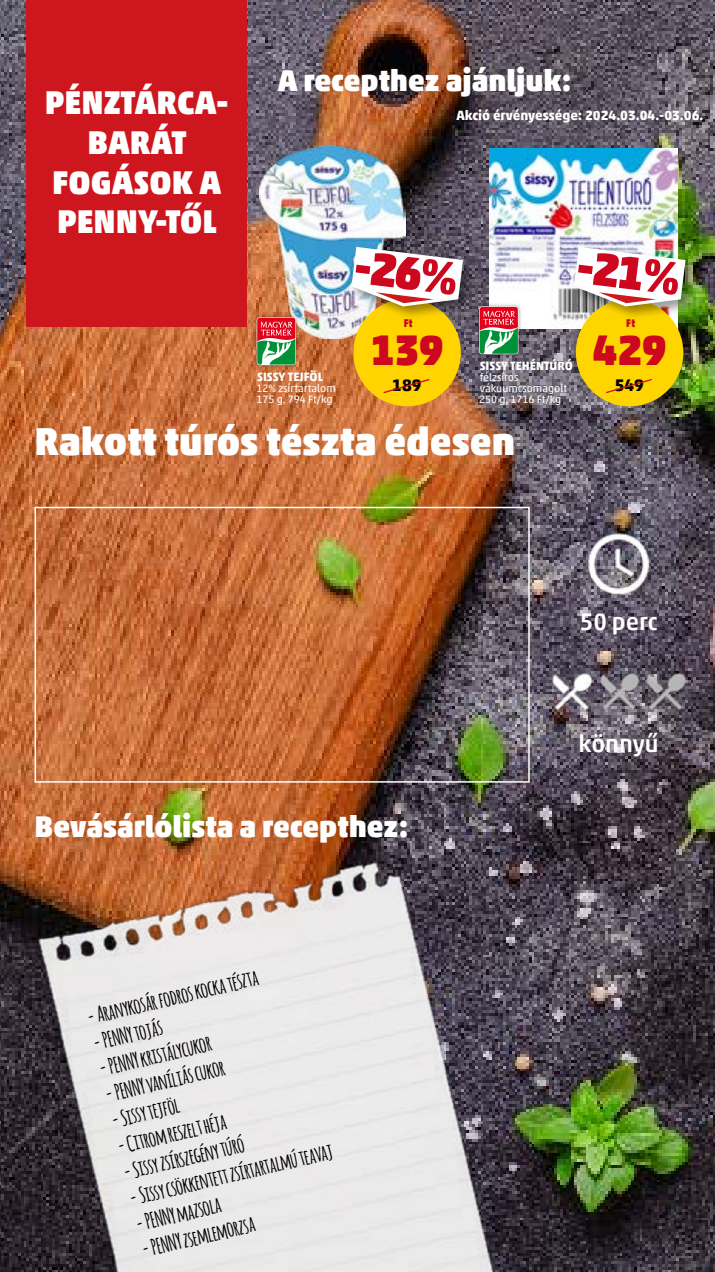
<style>
.page{position:relative;width:715px;height:1272px;background:#fff}
.page>*{position:absolute;margin:0;border:0;box-sizing:border-box;transform-origin:0 0}
.t1{font:900 47.25px "Akko For Penny";color:#cd071e}
.t2{font:900 42.9px "Akko For Penny";letter-spacing:-.015em;color:#cd071e}
.t3{font:900 39px "Akko For Penny";color:#fff}
.t4{font:900 33px/39.6px "Akko For Penny";color:#fff;text-align:center}
.t5{font:900 30px "Akko For Penny";color:#fff}
.t6{font:500 24px "Akko For Penny";color:#fff}
.t7{font:700 21.3px "Amatic";color:#000}
.t8{font:700 16.95px "Akko For Penny";color:#000}
.t9{font:700 13.5px "Akko For Penny";color:#fff}
.t10{font:700 12.15px "Akko For Penny";color:#fff}
.t11{font:900 11.25px "Akko For Penny";color:#cd071e;scale:.88 1}
.t12{font:10.8px/10.8px "Akko For Penny";color:#fff}
</style>
<div class="page">
<img style="left:0;top:0;width:714px;height:1271px">
<div style="left:26px;top:0;width:221px;height:327px;background:#cd161d"></div>
<img style="left:582px;top:527px;width:72px;height:72px">
<img style="left:547px;top:667px;width:142px;height:48px">
<div style="left:35px;top:507px;width:494px;height:275px;border:2px solid #fff"></div>
<img style="left:0;top:836px;width:586px;height:435px">
<img style="left:259px;top:146px;width:146px;height:192px">
<div style="left:253px;top:313px;width:46px;height:56px;background:#000;opacity:.5"></div>
<svg style="left:256px;top:317px;width:40px;height:48px;background:#a17d69"></svg>
<div style="left:353px;top:299px;width:107px;height:107px;background:#ffd400;border-radius:50%"></div>
<svg style="left:383px;top:379px;width:47px;height:15px"></svg>
<div style="left:349px;top:245px;width:128px;height:75px;background:#000;opacity:.4"></div>
<svg style="left:351px;top:247px;width:112px;height:59px"></svg>
<img style="left:490px;top:149px;width:187px;height:180px">
<div style="left:475px;top:302px;width:46px;height:56px;background:#000;opacity:.5"></div>
<svg style="left:479px;top:306px;width:39px;height:48px;background:#9f7c68"></svg>
<div style="left:575px;top:299px;width:108px;height:107px;background:#ffd500;border-radius:50%"></div>
<svg style="left:606px;top:379px;width:46px;height:15px"></svg>
<div style="left:571px;top:245px;width:128px;height:75px;background:#000;opacity:.4"></div>
<svg style="left:573px;top:247px;width:112px;height:59px"></svg>
<h3 class="t4" style="left:45px;top:83px;width:185px">PÉNZTÁRCA-<br>BARÁT<br>FOGÁSOK A<br>PENNY-TŐL</h3>
<h3 class="t5" style="left:277px;top:62px;width:295px">A recepthez ajánljuk:</h3>
<p class="t9" style="left:456px;top:107px;width:248px">Akció érvényessége: 2024.03.04.-03.06.</p>
<h1 class="t1" style="left:358px;top:237px;width:106px;rotate:7deg">-26%</h1>
<h1 class="t1" style="left:580px;top:237px;width:106px;rotate:7deg">-21%</h1>
<p class="t11" style="left:403px;top:316px;width:12px">Ft</p>
<p class="t11" style="left:626px;top:316px;width:12px">Ft</p>
<h2 class="t2" style="left:370px;top:324px;width:75px">139</h2>
<p class="t10" style="left:257px;top:369px;width:67px">SISSY TEJFÖL</p>
<p class="t12" style="left:256px;top:382px;width:81px">12% zsírtartalom<br>175 g, 794 Ft/kg</p>
<p class="t8" style="left:392px;top:374px;width:31px">189</p>
<h2 class="t2" style="left:592px;top:324px;width:76px">429</h2>
<p class="t10" style="left:479px;top:358px;width:95px">SISSY TEHÉNTÚRÓ</p>
<p class="t12" style="left:479px;top:372px;width:89px">félzsíros vákuumcsomagolt<br>250 g, 1716 Ft/kg</p>
<p class="t8" style="left:614px;top:374px;width:31px">549</p>
<h3 class="t3" style="left:35px;top:417px;width:482px">Rakott túrós tészta édesen</h3>
<h3 class="t5" style="left:35px;top:808px;width:375px">Bevásárlólista a recepthez:</h3>
<p class="t7" style="left:84px;top:1001px;width:177px;rotate:-13deg">- Aranykosár fodros kocka tészta</p>
<p class="t7" style="left:90px;top:1027px;width:72px;rotate:-13deg">- PENNY tojás</p>
<p class="t7" style="left:96px;top:1053px;width:116px;rotate:-13deg">- PENNY kristálycukor</p>
<p class="t7" style="left:102px;top:1079px;width:123px;rotate:-13deg">- PENNY vaníliás cukor</p>
<p class="t7" style="left:108px;top:1105px;width:71px;rotate:-13deg">- Sissy tejföl</p>
<p class="t7" style="left:114px;top:1131px;width:113px;rotate:-13deg">- Citrom reszelt héja</p>
<p class="t7" style="left:120px;top:1157px;width:125px;rotate:-13deg">- Sissy zsírszegény túró</p>
<p class="t7" style="left:126px;top:1182px;width:209px;rotate:-13deg">- Sissy csökkentett zsírtartalmú teavaj</p>
<p class="t7" style="left:132px;top:1208px;width:88px;rotate:-13deg">- PENNY mazsola</p>
<p class="t7" style="left:138px;top:1234px;width:117px;rotate:-13deg">- PENNY zsemlemorzsa</p>
<p class="t6" style="left:579px;top:607px;width:79px">50 perc</p>
<p class="t6" style="left:578px;top:728px;width:82px">könnyű</p>
</div>
